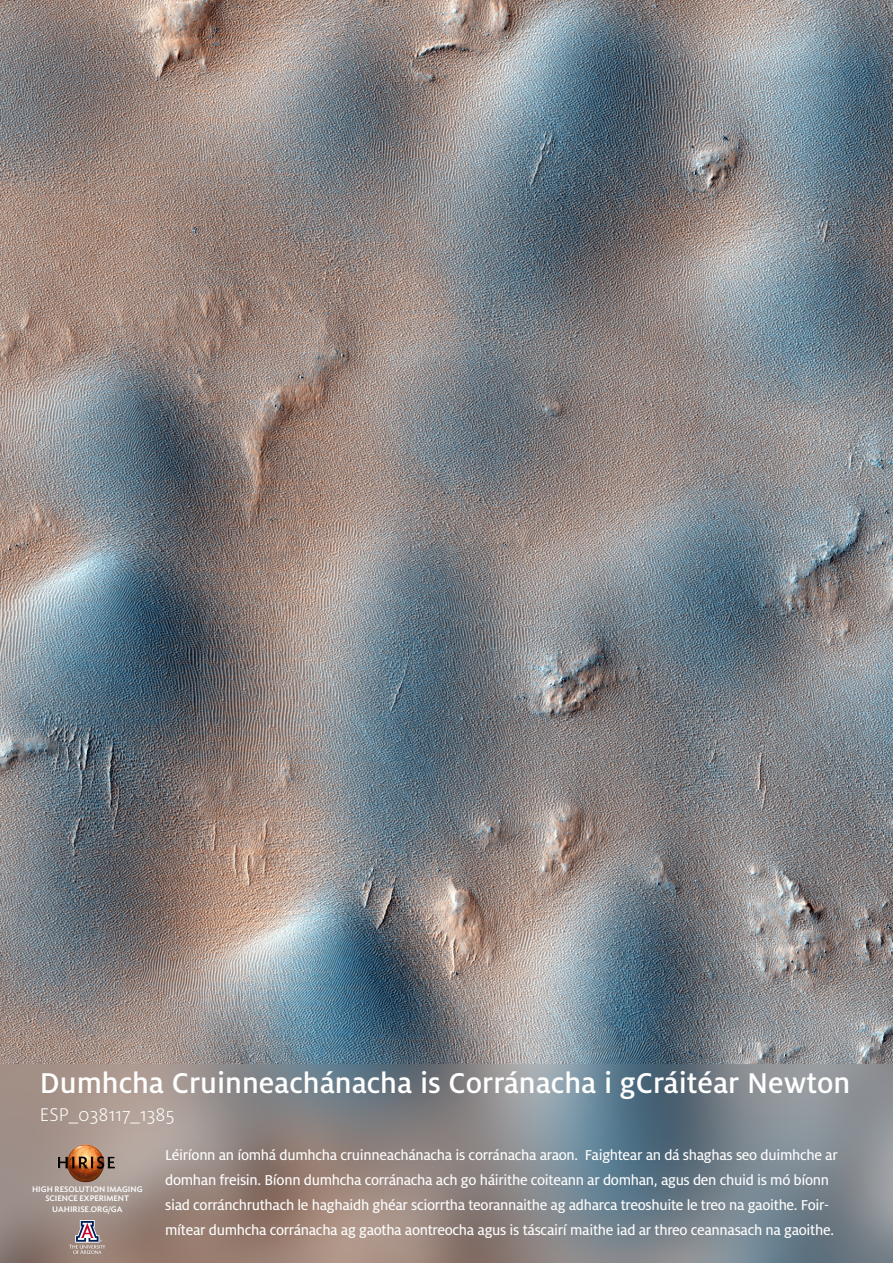
<style>
.page{position:relative;width:893px;height:1263px;background:#fff}
.page>*{position:absolute;margin:0;border:0;box-sizing:border-box;transform-origin:0 0}
.t1{font:500 31.65px "Milo OT";color:#fff}
.t2{font:300 20.4px "Milo OT";color:#fff}
.t3{font:15.9px/25px "Milo OT Text";letter-spacing:-.02em;color:#fff}
.t4{font:500 7.95px/9px "Ideal Sans";color:#fff;text-align:center}
</style>
<div class="page">
<img style="left:0;top:0;width:892px;height:1262px">
<img style="left:31px;top:1143px;width:112px;height:42px">
<svg style="left:69px;top:1220px;width:36px;height:34px"></svg>
<p class="t1" style="left:40px;top:1066px;width:812px">Dumhcha Cruinneachánacha is Corránacha i gCráitéar Newton</p>
<p class="t2" style="left:40px;top:1104px;width:136px">ESP_038117_1385</p>
<p class="t4" style="left:32px;top:1184px;width:112px">HIGH RESOLUTION IMAGING<br>SCIENCE EXPERIMENT</p>
<p class="t4" style="left:52px;top:1204px;width:72px">UAHIRISE.ORG/GA</p>
<p class="t3" style="left:165px;top:1143px;width:674px">Léiríonn an íomhá dumhcha cruinneachánacha is corránacha araon. Faightear an dá shaghas seo duimhche ar domhan freisin. Bíonn dumhcha corránacha ach go háirithe coiteann ar domhan, agus den chuid is mó bíonn siad corránchruthach le haghaidh ghéar sciorrtha teorannaithe ag adharca treoshuite le treo na gaoithe. Foir&shy;mítear dumhcha corránacha ag gaotha aontreocha agus is táscairí maithe iad ar threo ceannasach na gaoithe.</p>
</div>
